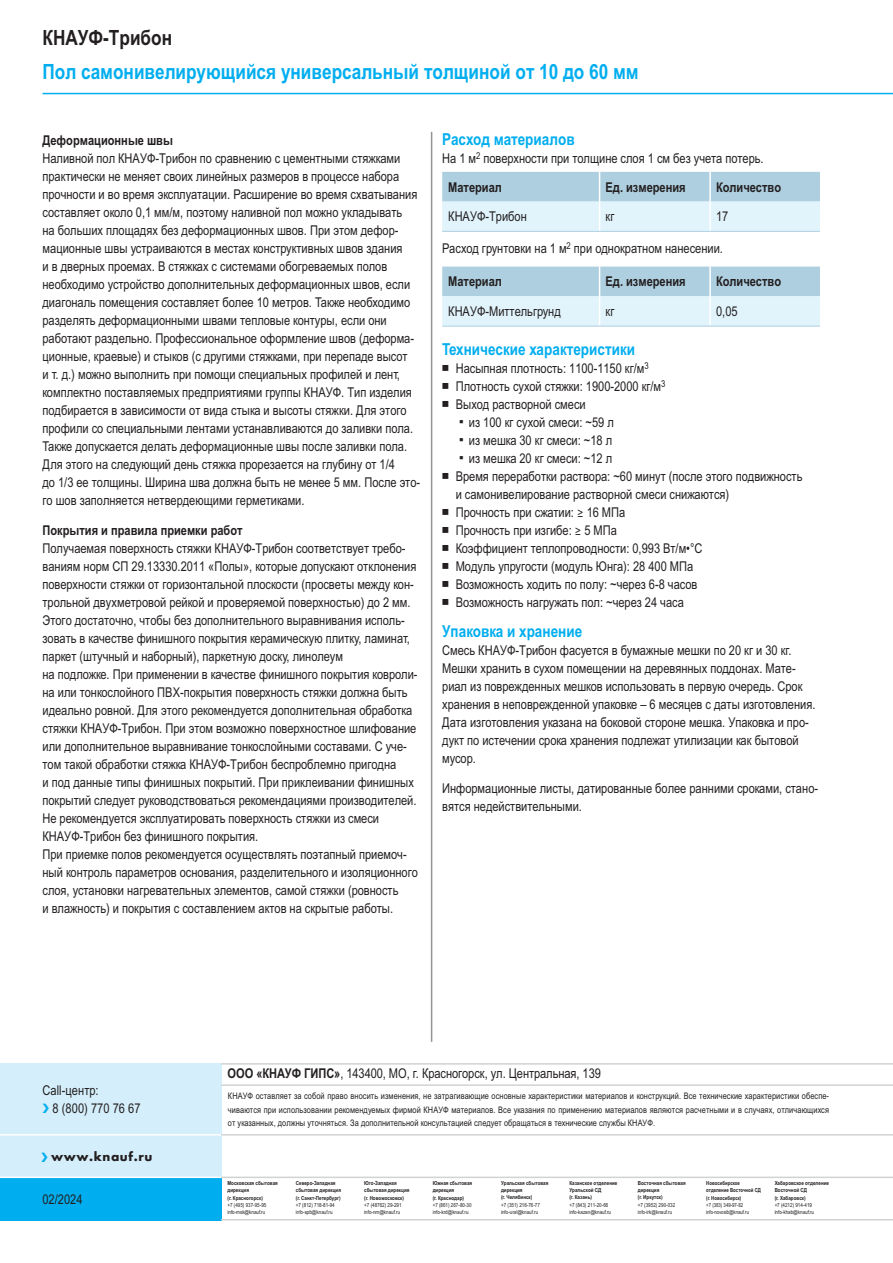
<style>
.page{position:relative;width:893px;height:1263px;background:#fff}
.page>*{position:absolute;margin:0;border:0;box-sizing:border-box;transform-origin:0 0}
.t1{font:700 21px "Arial Narrow MT Pro Cyr";color:#00aeef}
.t2{font:700 21px "Arial Narrow MT Pro Cyr";color:#231f20}
.t3{font:700 16.5px "Arial Narrow MT Pro Cyr";color:#00aeef}
.t4{font:13.5px/18px "Arial Narrow MT Pro Cyr";color:#231f20}
.t5{font:700 13.5px "Arial Narrow MT Pro Cyr";color:#231f20}
.t6{font:700 13.5px "Futura PT";letter-spacing:.045em;color:#231f20}
.t7{font:9px/13.5px "Arial Narrow MT Pro Cyr";letter-spacing:.005em;color:#231f20;text-align:justify}
.t8{font:700 5.55px/7.2px "Arial Narrow MT Pro Cyr";color:#231f20}
.t9{font:5.55px/7.2px "Arial Narrow MT Pro Cyr";color:#231f20}
.t10{font:700 5.55px/7.2px "Arial Narrow MT Pro Cyr";color:#231f20;scale:.95 1}
.t11{font:5.55px/7.2px "Arial Narrow MT Pro Cyr";color:#231f20;scale:.95 1}
.s1{font-weight:700}
.s2{font-family:"Arial Unicode MS"}
.s3{font-family:"Arial Unicode MS";font-size:14.25px}
.s4{color:#00aeef}
</style>
<div class="page">
<hr style="left:43px;top:93px;width:850px;height:1px;background:#00aeef">
<div style="left:0;top:1063px;width:221px;height:114px;background:#d4effb"></div>
<div style="left:0;top:1177px;width:221px;height:43px;background:#00aeef"></div>
<hr style="left:0;top:1134px;width:223px;height:1px;background:#fff">
<hr style="left:0;top:1176px;width:223px;height:2px;background:#fff">
<hr style="left:221px;top:1219px;width:672px;height:1px;background:#d1d2d4">
<hr style="left:221px;top:1063px;width:672px;height:1px;background:#d1d2d4">
<hr style="left:221px;top:1084px;width:672px;height:2px;background:#d1d2d4">
<hr style="left:221px;top:1176px;width:672px;height:2px;background:#d1d2d4">
<hr style="left:221px;top:1134px;width:672px;height:1px;background:#d1d2d4">
<hr style="left:431px;top:132px;width:1px;height:910px;background:#939598">
<svg style="left:442px;top:172px;width:378px;height:59px;background:#c7e1ee"></svg>
<hr style="left:709px;top:202px;width:2px;height:29px;background:#fff">
<hr style="left:442px;top:231px;width:378px;height:1px;background:#aecfe0">
<svg style="left:442px;top:267px;width:378px;height:59px;background:#c7e1ee"></svg>
<hr style="left:599px;top:296px;width:1px;height:30px;background:#fff">
<hr style="left:709px;top:296px;width:2px;height:30px;background:#fff">
<hr style="left:442px;top:326px;width:378px;height:1px;background:#aecfe0">
<h1 class="t2" style="left:43px;top:30px;width:131px">КНАУФ-Трибон</h1>
<h1 class="t1" style="left:43px;top:64px;width:598px">Пол самонивелирующийся универсальный толщиной от 10 до 60 мм</h1>
<p class="t5" style="left:43px;top:136px;width:132px">Деформационные швы</p>
<p class="t4" style="left:43px;top:151px;width:379px">Наливной пол КНАУФ-Трибон по сравнению с цементными стяжками практически не меняет своих линейных размеров в процессе набора прочности и во время эксплуатации. Расширение во время схватывания составляет около 0,1 мм/м, поэтому наливной пол можно укладывать<br>на больших площадях без деформационных швов. При этом дефор&shy;мационные швы устраиваются в местах конструктивных швов здания<br>и в дверных проемах. В стяжках с системами обогреваемых полов необходимо устройство дополнительных деформационных швов, если диагональ помещения составляет более 10 метров. Также необходимо разделять деформационными швами тепловые контуры, если они работают раздельно. Профессиональное оформление швов (деформа&shy;ционные, краевые) и стыков (с другими стяжками, при перепаде высот<br>и т. д.) можно выполнить при помощи специальных профилей и лент, комплектно поставляемых предприятиями группы КНАУФ. Тип изделия подбирается в зависимости от вида стыка и высоты стяжки. Для этого профили со специальными лентами устанавливаются до заливки пола.<br>Также допускается делать деформационные швы после заливки пола.<br>Для этого на следующий день стяжка прорезается на глубину от 1/4<br>до 1/3 ее толщины. Ширина шва должна быть не менее 5 мм. После это&shy;го шов заполняется нетвердеющими герметиками.</p>
<p class="t5" style="left:43px;top:526px;width:202px">Покрытия и правила приемки работ</p>
<p class="t4" style="left:43px;top:541px;width:377px">Получаемая поверхность стяжки КНАУФ-Трибон соответствует требо&shy;ваниям норм СП 29.13330.2011 «Полы», которые допускают отклонения поверхности стяжки от горизонтальной плоскости (просветы между кон&shy;трольной двухметровой рейкой и проверяемой поверхностью) до 2 мм.<br>Этого достаточно, чтобы без дополнительного выравнивания исполь&shy;зовать в качестве финишного покрытия керамическую плитку, ламинат, паркет (штучный и наборный), паркетную доску, линолеум<br>на подложке. При применении в качестве финишного покрытия ковроли&shy;на или тонкослойного ПВХ-покрытия поверхность стяжки должна быть идеально ровной. Для этого рекомендуется дополнительная обработка стяжки КНАУФ-Трибон. При этом возможно поверхностное шлифование или дополнительное выравнивание тонкослойными составами. С уче&shy;том такой обработки стяжка КНАУФ-Трибон беспроблемно пригодна<br>и под данные типы финишных покрытий. При приклеивании финишных покрытий следует руководствоваться рекомендациями производителей.<br>Не рекомендуется эксплуатировать поверхность стяжки из смеси КНАУФ-Трибон без финишного покрытия.<br>При приемке полов рекомендуется осуществлять поэтапный приемоч&shy;ный контроль параметров основания, разделительного и изоляционного слоя, установки нагревательных элементов, самой стяжки (ровность<br>и влажность) и покрытия с составлением актов на скрытые работы.</p>
<p class="t3" style="left:442px;top:133px;width:134px">Расход материалов</p>
<p class="t4" style="left:448px;top:146px;width:317px;line-height:28.3px;text-indent:-6px">На 1 м<sup>2</sup> поверхности при толщине слоя 1 cм без учета потерь.<br><span class="s1">Материал</span></p>
<p class="t5" style="left:606px;top:182px;width:82px">Ед. измерения</p>
<p class="t5" style="left:716px;top:182px;width:67px">Количество</p>
<p class="t4" style="left:448px;top:209px;width:80px">КНАУФ-Трибон</p>
<p class="t4" style="left:606px;top:209px;width:10px">кг</p>
<p class="t4" style="left:716px;top:209px;width:14px">17</p>
<p class="t4" style="left:442px;top:241px;width:282px">Расход грунтовки на 1 м<sup>2</sup> при однократном нанесении.</p>
<p class="t5" style="left:448px;top:277px;width:55px">Материал</p>
<p class="t5" style="left:606px;top:277px;width:82px">Ед. измерения</p>
<p class="t5" style="left:716px;top:277px;width:67px">Количество</p>
<p class="t4" style="left:448px;top:304px;width:114px">КНАУФ-Миттельгрунд</p>
<p class="t4" style="left:606px;top:304px;width:10px">кг</p>
<p class="t4" style="left:716px;top:304px;width:23px">0,05</p>
<p class="t3" style="left:442px;top:343px;width:194px">Технические характеристики</p>
<p class="t4" style="left:442px;top:361px;width:225px"><span class="s2">￭</span> Насыпная плотность: 1100-1150 кг/м<sup>3<br></sup><span class="s2">￭</span> Плотность сухой стяжки: 1900-2000 кг/м<sup>3</sup><span class="s2">￭</span> Выход растворной смеси</p>
<p class="t4" style="left:457px;top:415px;width:158px"><span class="s3">▪</span> из 100 кг сухой смеси: ~59 л</p>
<p class="t4" style="left:457px;top:433px;width:156px"><span class="s3">▪</span> из мешка 30 кг смеси: ~18 л</p>
<p class="t4" style="left:457px;top:451px;width:156px"><span class="s3">▪</span> из мешка 20 кг смеси: ~12 л</p>
<p class="t4" style="left:442px;top:469px;width:362px"><span class="s2">￭</span> Время переработки раствора: ~60 минут (после этого подвижность</p>
<p class="t4" style="left:456px;top:487px;width:275px">и самонивелирование растворной смеси снижаются)</p>
<p class="t4" style="left:442px;top:505px;width:185px"><span class="s2">￭</span> Прочность при сжатии: ≥ 16 МПа</p>
<p class="t4" style="left:442px;top:523px;width:176px"><span class="s2">￭</span> Прочность при изгибе: ≥ 5 МПа</p>
<p class="t4" style="left:442px;top:541px;width:262px"><span class="s2">￭</span> Коэффициент теплопроводности: 0,993 Вт/м•°С</p>
<p class="t4" style="left:442px;top:559px;width:252px"><span class="s2">￭</span> Модуль упругости (модуль Юнга): 28 400 МПа</p>
<p class="t4" style="left:442px;top:577px;width:257px"><span class="s2">￭</span> Возможность ходить по полу: ~через 6-8 часов</p>
<p class="t4" style="left:442px;top:595px;width:243px"><span class="s2">￭</span> Возможность нагружать пол: ~через 24 часа</p>
<p class="t3" style="left:442px;top:625px;width:141px">Упаковка и хранение</p>
<p class="t4" style="left:442px;top:643px;width:375px">Смесь КНАУФ-Трибон фасуется в бумажные мешки по 20 кг и 30 кг.<br>Мешки хранить в сухом помещении на деревянных поддонах. Мате&shy;риал из поврежденных мешков использовать в первую очередь. Срок хранения в неповрежденной упаковке – 6 месяцев с даты изготовления.<br>Дата изготовления указана на боковой стороне мешка. Упаковка и про&shy;дукт по истечении срока хранения подлежат утилизации как бытовой мусор.</p>
<p class="t4" style="left:442px;top:781px;width:377px">Информационные листы, датированные более ранними сроками, стано&shy;вятся недействительными.</p>
<p class="t4" style="left:43px;top:1082px;width:100px">Сall-центр:<br><span class="s4">❯</span> 8 (800) 770 76 67</p>
<p class="t6" style="left:41px;top:1147px;width:113px"><span class="s4">❯</span> www.knauf.ru</p>
<p class="t4" style="left:42px;top:1191px;width:42px">02/2024</p>
<p class="t4" style="left:227px;top:1066px;width:375px"><span class="s1">ООО «КНАУФ ГИПС»</span>, 143400, МО, г. Красногорск, ул. Центральная, 139</p>
<p class="t7" style="left:228px;top:1090px;width:603px">КНАУФ оставляет за собой право вносить изменения, не затрагивающие основные характеристики материалов и конструкций. Все технические характеристики обеспе&shy;чиваются при использовании рекомендуемых фирмой КНАУФ материалов. Все указания по применению материалов являются расчетными и в случаях, отличающихся от указанных, должны уточняться. За дополнительной консультацией следует обращаться в технические службы КНАУФ.</p>
<p class="t8" style="left:227px;top:1180px;width:52px">Московская сбытовая дирекция<br>(г. Красногорск)</p>
<p class="t9" style="left:227px;top:1202px;width:40px">+7 (495) 937-95-95 info-msk@knauf.ru</p>
<p class="t8" style="left:296px;top:1180px;width:47px">Северо-Западная сбытовая дирекция (г. Санкт-Петербург)</p>
<p class="t9" style="left:296px;top:1202px;width:40px">+7 (812) 718-81-94 info-spb@knauf.ru</p>
<p class="t8" style="left:364px;top:1180px;width:47px">Юго-Западная сбытовая дирекция (г. Новомосковск)</p>
<p class="t9" style="left:364px;top:1202px;width:39px">+7 (48762) 29-291 info-nm@knauf.ru</p>
<p class="t8" style="left:433px;top:1180px;width:41px">Южная сбытовая дирекция<br>(г. Краснодар)</p>
<p class="t9" style="left:433px;top:1202px;width:40px">+7 (861) 267-80-30 info-krd@knauf.ru</p>
<p class="t8" style="left:501px;top:1180px;width:49px">Уральская сбытовая дирекция<br>(г. Челябинск)</p>
<p class="t9" style="left:501px;top:1202px;width:40px">+7 (351) 216-76-77 info-ural@knauf.ru</p>
<p class="t8" style="left:569px;top:1180px;width:49px">Казанское отделение<br>Уральской СД<br>(г. Казань)</p>
<p class="t9" style="left:569px;top:1202px;width:43px">+7 (843) 211-20-66 info-kazan@knauf.ru</p>
<p class="t8" style="left:638px;top:1180px;width:49px">Восточная сбытовая дирекция<br>(г. Иркутск)</p>
<p class="t9" style="left:638px;top:1202px;width:39px">+7 (3952) 290-032 info-irk@knauf.ru</p>
<p class="t10" style="left:706px;top:1180px;width:59px">Новосибирское отделение Восточной СД (г. Новосибирск)</p>
<p class="t11" style="left:706px;top:1202px;width:47px">+7 (383) 349-97-82 info-novosib@knauf.ru</p>
<p class="t8" style="left:775px;top:1180px;width:56px">Хабаровское отделение<br>Восточной СД<br>(г. Хабаровск)</p>
<p class="t9" style="left:775px;top:1202px;width:41px">+7 (4212) 914-419 info-khab@knauf.ru</p>
</div>
